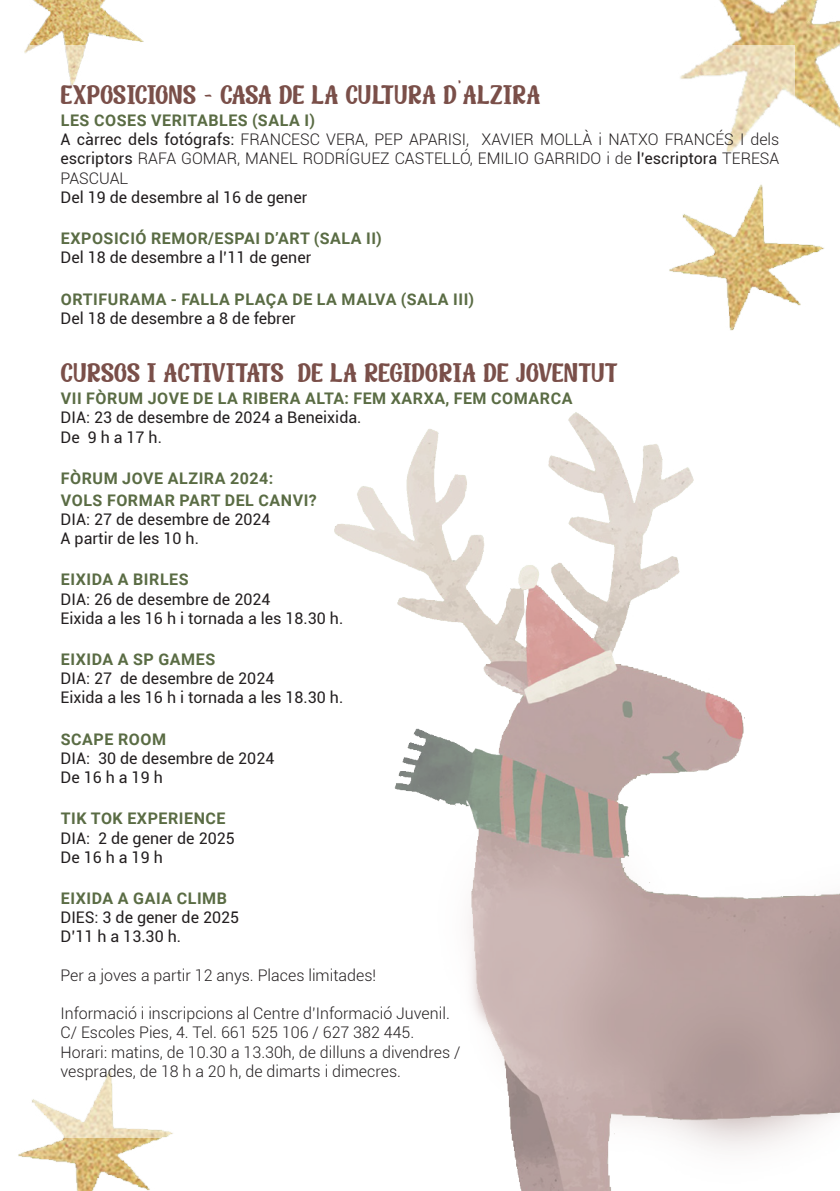
<style>
.page{position:relative;width:840px;height:1191px;background:#fff}
.page>*{position:absolute;margin:0;border:0;box-sizing:border-box;transform-origin:0 0}
.t1{font:34px "Playful Christmas Personal Use";color:#7a4f49}
.t2{font:300 16px/19.2px "Roboto";color:#231f20}
.t3{font:16px/19.2px "Roboto";color:#231f20}
.t4{font:700 16px/22px "Roboto";letter-spacing:.035em;color:#5a6c44}
.s1{font-weight:700;color:#5a6c44}
.s2{font-weight:400}
</style>
<div class="page">
<img style="left:18px;top:1137px;width:147px;height:54px">
<img style="left:28px;top:0;width:116px;height:45px">
<img style="left:719px;top:0;width:120px;height:127px">
<div style="left:0;top:45px;width:794px;height:1092px;background:#fff"></div>
<img style="left:334px;top:412px;width:505px;height:779px">
<img style="left:669px;top:140px;width:155px;height:191px">
<h1 class="t1" style="left:60px;top:80px;width:481px">EXPOSICIONS - CASA DE LA CULTURA D'ALZIRA</h1>
<p class="t2" style="left:60px;top:111px;width:720px"><span class="s1">LES COSES VERITABLES (SALA I)<br></span><span class="s2">A càrrec dels fotógrafs:</span> FRANCESC VERA, PEP APARISI, XAVIER MOLLÀ i NATXO FRANCÉS I dels <span class="s2">escriptors</span> RAFA GOMAR, MANEL RODRÍGUEZ CASTELLÓ, EMILIO GARRIDO i de <span class="s2">l’escriptora</span> TERESA PASCUAL</p>
<p class="t3" style="left:60px;top:188px;width:248px">Del 19 de desembre al 16 de gener</p>
<p class="t4" style="left:61px;top:228px;width:322px">EXPOSICIÓ REMOR/ESPAI D’ART (SALA II)</p>
<p class="t3" style="left:60px;top:248px;width:252px">Del 18 de desembre a l’11 de gener</p>
<p class="t4" style="left:61px;top:288px;width:414px">ORTIFURAMA - FALLA PLAÇA DE LA MALVA (SALA III)</p>
<p class="t3" style="left:60px;top:309px;width:236px">Del 18 de desembre a 8 de febrer</p>
<h1 class="t1" style="left:60px;top:358px;width:557px">CURSOS I ACTIVITATS DE LA REGIDORIA DE JOVENTUT</h1>
<p class="t4" style="left:61px;top:388px;width:513px">VII FÒRUM JOVE DE LA RIBERA ALTA: FEM XARXA, FEM COMARCA</p>
<p class="t3" style="left:60px;top:408px;width:302px">DIA: 23 de desembre de 2024 a Beneixida.<br>De 9 h a 17 h.</p>
<p class="t4" style="left:61px;top:467px;width:257px">FÒRUM JOVE ALZIRA 2024:<br>VOLS FORMAR PART DEL CANVI?</p>
<p class="t3" style="left:60px;top:510px;width:211px">DIA: 27 de desembre de 2024<br>A partir de les 10 h.</p>
<p class="t4" style="left:61px;top:569px;width:129px">EIXIDA A BIRLES</p>
<p class="t3" style="left:60px;top:589px;width:284px">DIA: 26 de desembre de 2024<br>Eixida a les 16 h i tornada a les 18.30 h.</p>
<p class="t4" style="left:61px;top:648px;width:156px">EIXIDA A SP GAMES</p>
<p class="t3" style="left:60px;top:669px;width:284px">DIA: 27 de desembre de 2024<br>Eixida a les 16 h i tornada a les 18.30 h.</p>
<p class="t4" style="left:61px;top:728px;width:107px">SCAPE ROOM</p>
<p class="t3" style="left:60px;top:749px;width:215px">DIA: 30 de desembre de 2024<br>De 16 h a 19 h</p>
<p class="t4" style="left:61px;top:808px;width:166px">TIK TOK EXPERIENCE</p>
<p class="t3" style="left:60px;top:828px;width:176px">DIA: 2 de gener de 2025<br>De 16 h a 19 h</p>
<p class="t4" style="left:61px;top:887px;width:168px">EIXIDA A GAIA CLIMB</p>
<p class="t3" style="left:60px;top:908px;width:180px">DIES: 3 de gener de 2025<br>D’11 h a 13.30 h.</p>
<p class="t2" style="left:60px;top:965px;width:317px">Per a joves a partir 12 anys. Places limitades!</p>
<p class="t2" style="left:60px;top:1004px;width:401px">Informació i inscripcions al Centre d’Informació Juvenil.<br>C/ Escoles Pies, 4. Tel. 661 525 106 / 627 382 445.<br>Horari: matins, de 10.30 a 13.30h, de dilluns a divendres / vesprades, de 18 h a 20 h, de dimarts i dimecres.</p>
</div>
